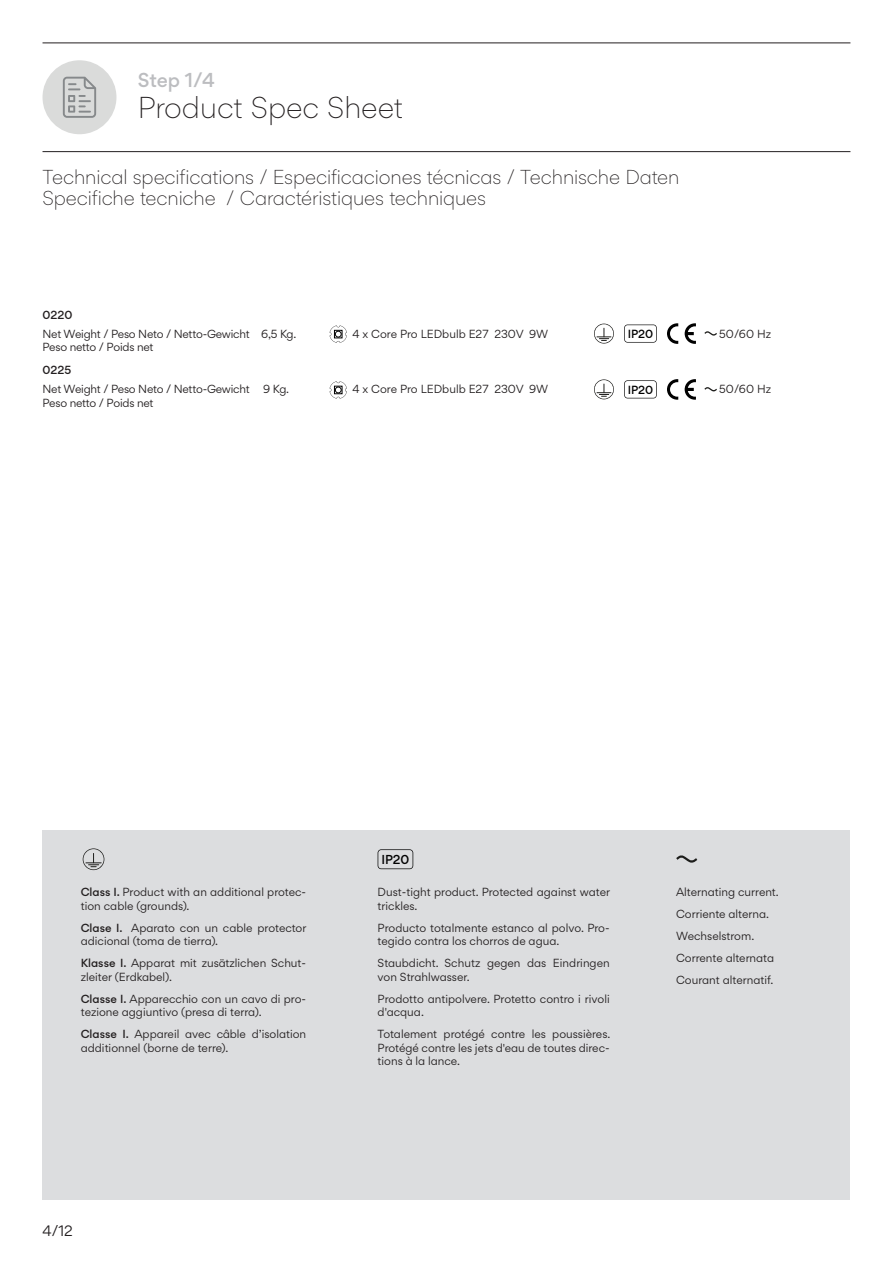
<style>
.page{position:relative;width:893px;height:1263px;background:#fff}
.page>*{position:absolute;margin:0;border:0;box-sizing:border-box;transform-origin:0 0}
.Texto_Ficha_Tripa_20{font:300 27px "Gordita";color:#231f20}
.t1{font:300 18px "Gordita";letter-spacing:-.005em;color:#231f20}
.Texto_Ficha_Tripa_20-2{font:500 18px "Gordita";color:#bcbdc0}
.t2{font:13.5px "Gordita";color:#231f20}
.t3{font:500 11.55px "Gordita";color:#010101}
.t4{font:10.5px/13.5px "Gordita";color:#231f20}
.t5{font:10.5px "Gordita";letter-spacing:-.02em;color:#231f20}
.t6{font:500 10.5px "Gordita";letter-spacing:-.015em;color:#010101}
.t7{font:500 10.5px "Gordita";color:#231f20}
.s1{font-weight:500}
</style>
<div class="page">
<hr style="left:43px;top:43px;width:807px;height:1px;background:#231f20">
<div style="left:43px;top:60px;width:73px;height:74px;background:#dadbda;border-radius:50%"></div>
<svg style="left:63px;top:77px;width:33px;height:41px"></svg>
<svg style="left:594px;top:324px;width:20px;height:20px"></svg>
<svg style="left:594px;top:379px;width:20px;height:20px"></svg>
<svg style="left:667px;top:323px;width:11px;height:21px"></svg>
<svg style="left:685px;top:323px;width:11px;height:21px"></svg>
<svg style="left:667px;top:379px;width:11px;height:21px"></svg>
<svg style="left:685px;top:379px;width:11px;height:21px"></svg>
<svg style="left:624px;top:325px;width:33px;height:18px"></svg>
<svg style="left:624px;top:380px;width:33px;height:18px"></svg>
<svg style="left:704px;top:331px;width:13px;height:5px"></svg>
<svg style="left:704px;top:387px;width:13px;height:4px"></svg>
<svg style="left:330px;top:325px;width:17px;height:18px"></svg>
<svg style="left:330px;top:381px;width:17px;height:18px"></svg>
<hr style="left:43px;top:151px;width:807px;height:1px;background:#231f20">
<div style="left:43px;top:830px;width:807px;height:369px;background:#dcdddf"></div>
<svg style="left:378px;top:849px;width:35px;height:20px"></svg>
<svg style="left:83px;top:848px;width:21px;height:22px"></svg>
<svg style="left:676px;top:855px;width:21px;height:8px"></svg>
<p class="Texto_Ficha_Tripa_20-2" style="left:138px;top:66px;width:79px">Step 1/4</p>
<p class="Texto_Ficha_Tripa_20" style="left:138px;top:88px;width:267px">Product Spec Sheet</p>
<p class="t1" style="left:43px;top:163px;width:638px">Technical specifications / Especificaciones técnicas / Technische Daten</p>
<p class="t1" style="left:43px;top:184px;width:445px">Specifiche tecniche / Caractéristiques techniques</p>
<p class="t7" style="left:43px;top:307px;width:32px">0220</p>
<p class="t5" style="left:43px;top:326px;width:255px">Net Weight / Peso Neto / Netto-Gewicht 6,5 Kg.</p>
<p class="t5" style="left:43px;top:339px;width:112px">Peso netto / Poids net</p>
<p class="t5" style="left:43px;top:382px;width:209px">Net Weight / Peso Neto / Netto-Gewicht</p>
<p class="t4" style="left:263px;top:382px;width:27px">9 Kg.</p>
<p class="t5" style="left:43px;top:395px;width:112px">Peso netto / Poids net</p>
<p class="t7" style="left:43px;top:363px;width:30px">0225</p>
<p class="t4" style="left:352px;top:327px;width:197px">4 x Core Pro LEDbulb E27 230V 9W</p>
<p class="t4" style="left:352px;top:382px;width:197px">4 x Core Pro LEDbulb E27 230V 9W</p>
<p class="t6" style="left:628px;top:326px;width:27px">IP20</p>
<p class="t6" style="left:628px;top:382px;width:27px">IP20</p>
<p class="t4" style="left:719px;top:327px;width:53px">50/60 Hz</p>
<p class="t4" style="left:719px;top:382px;width:53px">50/60 Hz</p>
<p class="t4" style="left:81px;top:885px;width:227px"><span class="s1">Class I.</span> Product with an additional protec&shy;tion cable (grounds).</p>
<p class="t4" style="left:81px;top:921px;width:227px"><span class="s1">Clase I.</span> Aparato con un cable protector adicional (toma de tierra).</p>
<p class="t4" style="left:81px;top:956px;width:227px"><span class="s1">Klasse I.</span> Apparat mit zusätzlichen Schut&shy;zleiter (Erdkabel).</p>
<p class="t4" style="left:81px;top:992px;width:227px"><span class="s1">Classe I.</span> Apparecchio con un cavo di pro&shy;tezione aggiuntivo (presa di terra).</p>
<p class="t4" style="left:81px;top:1027px;width:227px"><span class="s1">Classe I.</span> Appareil avec câble d’isolation additionnel (borne de terre).</p>
<p class="t2" style="left:43px;top:1220px;width:32px">4/12</p>
<p class="t3" style="left:382px;top:851px;width:29px">IP20</p>
<p class="t4" style="left:378px;top:885px;width:234px">Dust-tight product. Protected against water trickles.</p>
<p class="t4" style="left:378px;top:921px;width:234px">Producto totalmente estanco al polvo. Pro&shy;tegido contra los chorros de agua.</p>
<p class="t4" style="left:378px;top:956px;width:234px">Staubdicht. Schutz gegen das Eindringen von Strahlwasser.</p>
<p class="t4" style="left:378px;top:992px;width:234px">Prodotto antipolvere. Protetto contro i rivoli d'acqua.</p>
<p class="t4" style="left:378px;top:1027px;width:234px;text-align:justify">Totalement protégé contre les poussières.<br>Protégé contre les jets d'eau de toutes direc&shy;tions à la lance.</p>
<p class="t4" style="left:676px;top:885px;width:104px">Alternating current.</p>
<p class="t4" style="left:676px;top:907px;width:95px">Corriente alterna.</p>
<p class="t4" style="left:676px;top:929px;width:80px">Wechselstrom.</p>
<p class="t4" style="left:676px;top:951px;width:100px">Corrente alternata</p>
<p class="t4" style="left:676px;top:973px;width:99px">Courant alternatif.</p>
</div>
